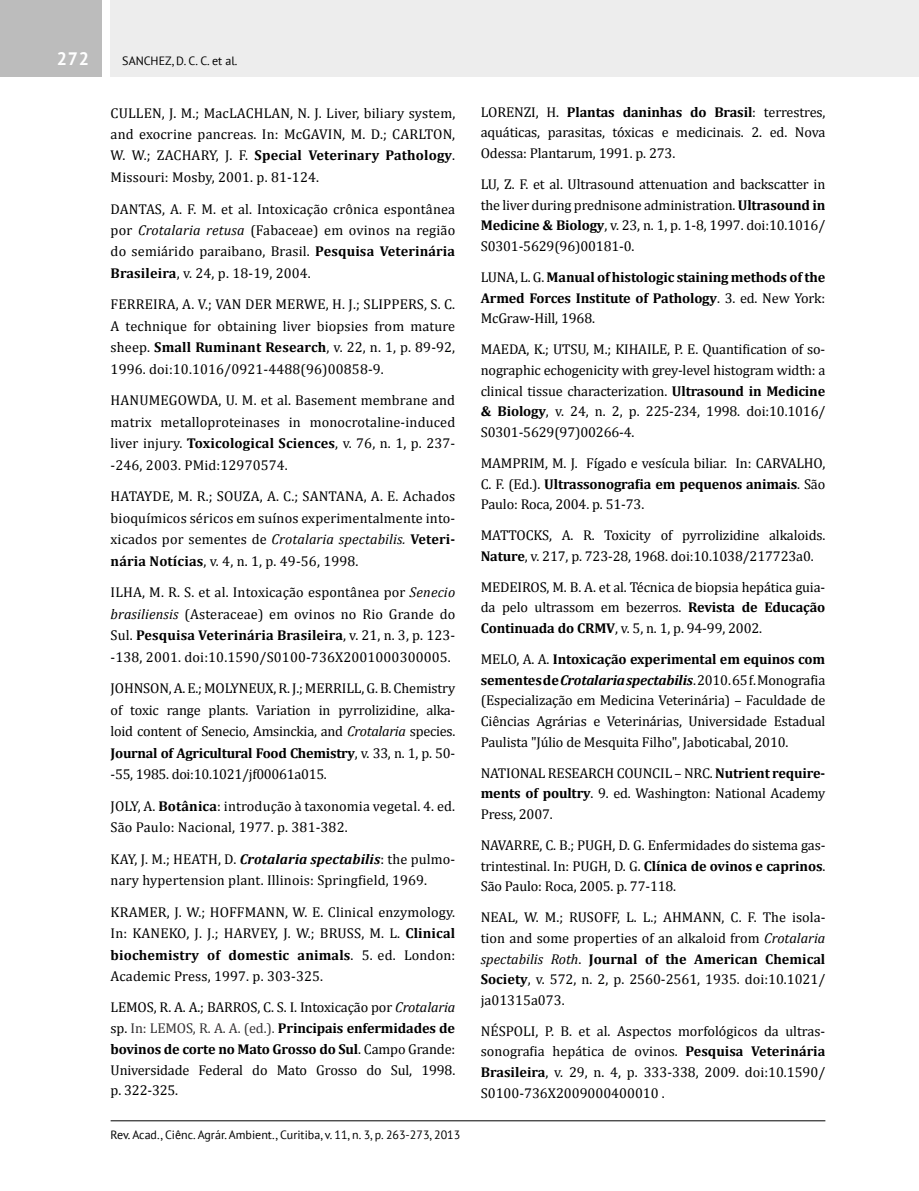
<style>
.page{position:relative;width:919px;height:1191px;background:#fff}
.page>*{position:absolute;margin:0;border:0;box-sizing:border-box;transform-origin:0 0}
.t1{font:700 18px "PT Sans";color:#fff}
.t2{font:14.25px/20.7px "Cambria";letter-spacing:-.01em;color:#000;text-align:justify}
.t3{font:14.25px/21.5px "Cambria";letter-spacing:.01em;color:#000}
.t4{font:700 14.25px/20.7px "Cambria";letter-spacing:-.01em;color:#000;text-align:justify}
.t5{font:12px "PT Sans";color:#000}
.s1{font-weight:700}
.s2{font-style:italic}
.s3{font-weight:700;font-style:italic}
.s4{color:#373436}
.s5{font-weight:400}
</style>
<div class="page">
<div style="left:111px;top:0;width:807px;height:77px;background:#ededed"></div>
<div style="left:0;top:0;width:102px;height:77px;background:#bcbcbc"></div>
<hr style="left:111px;top:1120px;width:714px;height:1px;background:#000">
<p class="t1" style="left:57px;top:47px;width:34px">272</p>
<p class="t5" style="left:122px;top:53px;width:117px">SANCHEZ, D. C. C. et al.</p>
<p class="t2" style="left:111px;top:102px;width:346px;line-height:21.5px">CULLEN, J. M.; MacLACHLAN, N. J. Liver, biliary system, and exocrine pancreas. In: McGAVIN, M. D.; CARLTON, W. W.; ZACHARY, J. F. <span class="s1">Special Veterinary Pathology</span>.<br>Missouri: Mosby, 2001. p. 81-124.</p>
<p class="t2" style="left:111px;top:198px;width:346px;line-height:21.5px">DANTAS, A. F. M. et al. Intoxicação crônica espontânea por <span class="s2">Crotalaria retusa</span> (Fabaceae) em ovinos na região do semiárido paraibano, Brasil. <span class="s1">Pesquisa Veterinária Brasileira</span>, v. 24, p. 18-19, 2004.</p>
<p class="t2" style="left:111px;top:294px;width:346px;line-height:21.5px">FERREIRA, A. V.; VAN DER MERWE, H. J.; SLIPPERS, S. C.<br>A technique for obtaining liver biopsies from mature sheep. <span class="s1">Small Ruminant Research</span>, v. 22, n. 1, p. 89-92, 1996. doi:10.1016/0921-4488(96)00858-9.</p>
<p class="t2" style="left:111px;top:390px;width:346px;line-height:21.5px">HANUMEGOWDA, U. M. et al. Basement membrane and matrix metalloproteinases in monocrotaline-induced liver injury. <span class="s1">Toxicological Sciences</span>, v. 76, n. 1, p. 237- -246, 2003. PMid:12970574.</p>
<p class="t2" style="left:111px;top:486px;width:346px;line-height:21.5px">HATAYDE, M. R.; SOUZA, A. C.; SANTANA, A. E. Achados bioquímicos séricos em suínos experimentalmente into&shy;xicados por sementes de <span class="s2">Crotalaria spectabilis.</span> <span class="s1">Veteri&shy;nária Notícias</span>, v. 4, n. 1, p. 49-56, 1998.</p>
<p class="t2" style="left:111px;top:581px;width:346px;line-height:21.5px">ILHA, M. R. S. et al. Intoxicação espontânea por <span class="s2">Senecio brasiliensis</span> (Asteraceae) em ovinos no Rio Grande do Sul. <span class="s1">Pesquisa Veterinária Brasileira</span>, v. 21, n. 3, p. 123- -138, 2001. doi:10.1590/S0100-736X2001000300005.</p>
<p class="t2" style="left:111px;top:677px;width:346px;line-height:21.5px">JOHNSON, A. E.; MOLYNEUX, R. J.; MERRILL, G. B. Chemistry of toxic range plants. Variation in pyrrolizidine, alka&shy;loid content of Senecio, Amsinckia, and <span class="s2">Crotalaria</span> species.<br><span class="s1">Journal of Agricultural Food Chemistry</span>, v. 33, n. 1, p. 50- -55, 1985. doi:10.1021/jf00061a015.</p>
<p class="t3" style="left:111px;top:795px;width:346px">JOLY, A. <span class="s1">Botânica</span>: introdução à taxonomia vegetal. 4. ed.<br>São Paulo: Nacional, 1977. p. 381-382.</p>
<p class="t3" style="left:111px;top:848px;width:346px">KAY, J. M.; HEATH, D. <span class="s3">Crotalaria spectabilis</span>: the pulmo&shy;nary hypertension plant. Illinois: Springfield, 1969.</p>
<p class="t2" style="left:111px;top:901px;width:346px;line-height:21.5px">KRAMER, J. W.; HOFFMANN, W. E. Clinical enzymology.<br>In: KANEKO, J. J.; HARVEY, J. W.; BRUSS, M. L. <span class="s1">Clinical biochemistry of domestic animals</span>. 5. ed. London:<br>Academic Press, 1997. p. 303-325.</p>
<p class="t2" style="left:111px;top:996px;width:346px">LEMOS, R. A. A.; BARROS, C. S. I. Intoxicação por <span class="s2">Crotalaria </span>sp. <span class="s4">In: LEMOS, R. A. A. (ed.).</span> <span class="s1">Principais enfermidades de bovinos de corte no Mato Grosso do Sul</span>. Campo Grande:<br>Universidade Federal do Mato Grosso do Sul, 1998. p. 322-325.</p>
<p class="t5" style="left:111px;top:1126px;width:351px">Rev. Acad., Ciênc. Agrár. Ambient., Curitiba, v. 11, n. 3, p. 263-273, 2013</p>
<p class="t2" style="left:480px;top:101px;width:346px">LORENZI, H. <span class="s1">Plantas daninhas do Brasil</span>: terrestres, aquáticas, parasitas, tóxicas e medicinais. 2. ed. Nova Odessa: Plantarum, 1991. p. 273.</p>
<p class="t2" style="left:480px;top:174px;width:346px">LU, Z. F. et al. Ultrasound attenuation and backscatter in the liver during prednisone administration. <span class="s1">Ultrasound in Medicine &amp; Biology</span>, v. 23, n. 1, p. 1-8, 1997. doi:10.1016/ S0301-5629(96)00181-0.</p>
<p class="t4" style="left:480px;top:266px;width:346px"><span class="s5">LUNA, L. G.</span> Manual of histologic staining methods of the Armed Forces Institute of Pathology<span class="s5">. 3. ed. New York:<br>McGraw-Hill, 1968.</span></p>
<p class="t2" style="left:480px;top:339px;width:346px">MAEDA, K.; UTSU, M.; KIHAILE, P. E. Quantification of so&shy;nographic echogenicity with grey-level histogram width: a clinical tissue characterization. <span class="s1">Ultrasound in Medicine &amp; Biology</span>, v. 24, n. 2, p. 225-234, 1998. doi:10.1016/ S0301-5629(97)00266-4.</p>
<p class="t2" style="left:480px;top:452px;width:346px">MAMPRIM, M. J. Fígado e vesícula biliar. In: CARVALHO, C. F. (Ed.). <span class="s1">Ultrassonografia em pequenos animais</span>. São Paulo: Roca, 2004. p. 51-73.</p>
<p class="t2" style="left:480px;top:525px;width:346px">MATTOCKS, A. R. Toxicity of pyrrolizidine alkaloids.<br><span class="s1">Nature</span>, v. 217, p. 723-28, 1968. doi:10.1038/217723a0.</p>
<p class="t2" style="left:480px;top:576px;width:346px">MEDEIROS, M. B. A. et al. Técnica de biopsia hepática guia&shy;da pelo ultrassom em bezerros. <span class="s1">Revista de Educação Continuada do CRMV</span>, v. 5, n. 1, p. 94-99, 2002.</p>
<p class="t2" style="left:480px;top:648px;width:346px">MELO, A. A. <span class="s1">Intoxicação experimental em equinos com sementes de</span> <span class="s3">Crotalaria spectabilis</span>. 2010. 65 f. Monografia (Especialização em Medicina Veterinária) – Faculdade de Ciências Agrárias e Veterinárias, Universidade Estadual Paulista "Júlio de Mesquita Filho", Jaboticabal, 2010.</p>
<p class="t2" style="left:480px;top:762px;width:346px">NATIONAL RESEARCH COUNCIL – NRC. <span class="s1">Nutrient require&shy;ments of poultry</span>. 9. ed. Washington: National Academy Press, 2007.</p>
<p class="t2" style="left:480px;top:834px;width:346px">NAVARRE, C. B.; PUGH, D. G. Enfermidades do sistema gas&shy;trintestinal. In: PUGH, D. G. <span class="s1">Clínica de ovinos e caprinos</span>.<br>São Paulo: Roca, 2005. p. 77-118.</p>
<p class="t2" style="left:480px;top:906px;width:346px">NEAL, W. M.; RUSOFF, L. L.; AHMANN, C. F. The isola&shy;tion and some properties of an alkaloid from <span class="s2">Crotalaria spectabilis Roth</span>. <span class="s1">Journal of the American Chemical Society</span>, v. 572, n. 2, p. 2560-2561, 1935. doi:10.1021/ ja01315a073.</p>
<p class="t2" style="left:480px;top:1020px;width:346px">NÉSPOLI, P. B. et al. Aspectos morfológicos da ultras&shy;sonografia hepática de ovinos. <span class="s1">Pesquisa Veterinária Brasileira</span>, v. 29, n. 4, p. 333-338, 2009. doi:10.1590/ S0100-736X2009000400010 .</p>
</div>
